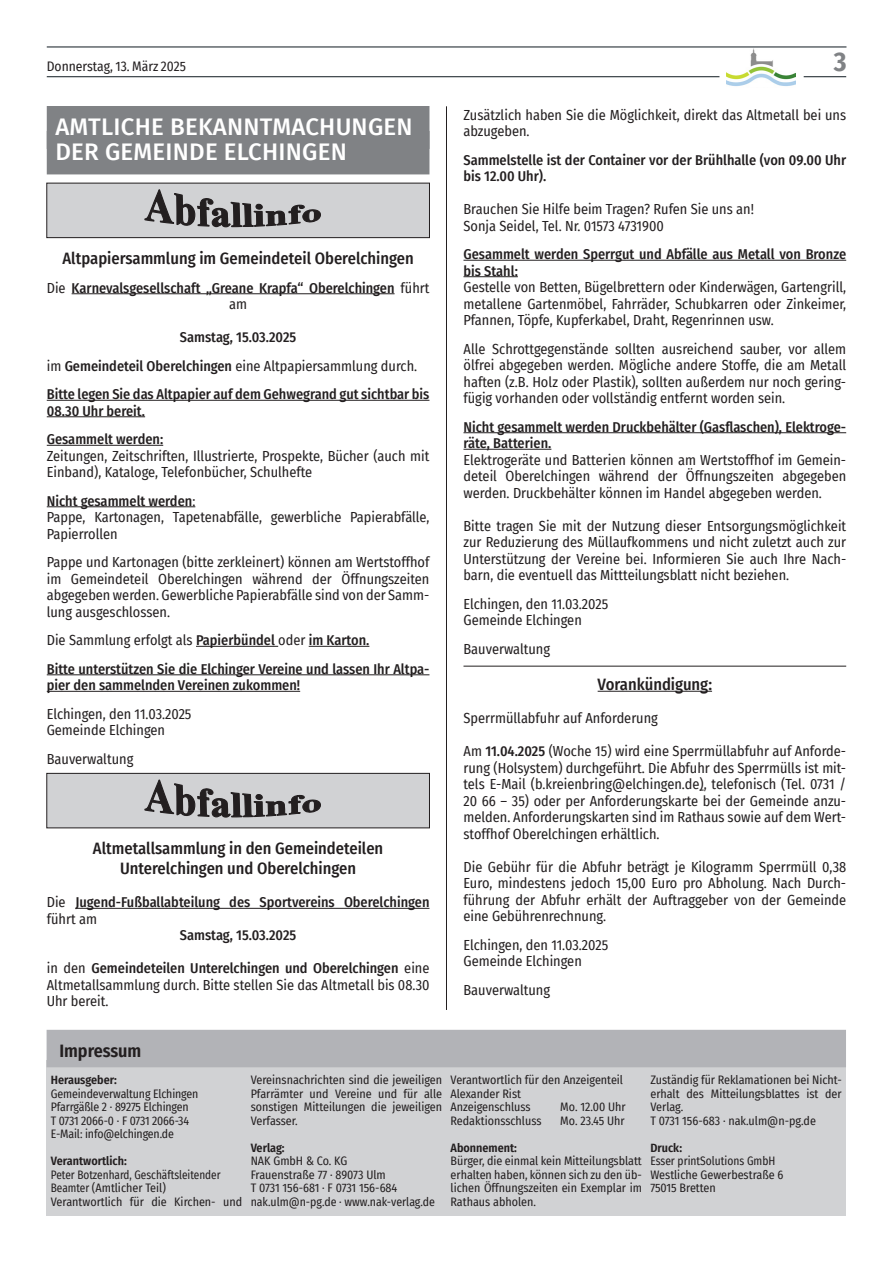
<style>
.page{position:relative;width:893px;height:1263px;background:#fff}
.page>*{position:absolute;margin:0;border:0;box-sizing:border-box;transform-origin:0 0}
.t1{font:700 27px "Fira Sans Condensed";color:#808285}
.t2{font:500 24px/25.5px "Fira Sans";letter-spacing:.01em;color:#fff}
.t3{font:600 18px "Fira Sans Condensed";color:#231f20}
.t4{font:500 16.5px/19.8px "Fira Sans Condensed";color:#231f20;text-align:center}
.t5{font:14.25px/16.5px "Fira Sans Condensed";color:#231f20;text-align:justify}
.t6{font:500 14.25px/16.5px "Fira Sans Condensed";color:#231f20}
.t7{font:13.5px "Fira Sans Condensed";color:#231f20}
.t8{font:12px/13.5px "Fira Sans Condensed";color:#231f20}
.t9{font:12px/13.5px "Fira Sans Condensed";color:#231f20;scale:.93 1}
.t10{font:12px/13.5px "Fira Sans Condensed";color:#231f20;scale:.95 1}
.t11{font:600 12px "Fira Sans Condensed";color:#231f20}
.s1{font-weight:400}
.s2{font-weight:500}
</style>
<div class="page">
<hr style="left:804px;top:76px;width:42px;height:1px;background:#101a21">
<hr style="left:47px;top:76px;width:672px;height:1px;background:#101a21">
<hr style="left:47px;top:47px;width:799px;height:1px;background:#101a21">
<img style="left:727px;top:48px;width:68px;height:38px">
<hr style="left:72px;top:293px;width:323px;height:1px;background:#231f20">
<hr style="left:47px;top:400px;width:382px;height:1px;background:#231f20">
<hr style="left:47px;top:416px;width:98px;height:1px;background:#231f20">
<hr style="left:47px;top:445px;width:116px;height:1px;background:#231f20">
<hr style="left:47px;top:506px;width:148px;height:1px;background:#231f20">
<hr style="left:196px;top:646px;width:82px;height:1px;background:#231f20">
<hr style="left:309px;top:646px;width:60px;height:1px;background:#231f20">
<hr style="left:47px;top:674px;width:382px;height:1px;background:#231f20">
<hr style="left:47px;top:691px;width:253px;height:1px;background:#231f20">
<hr style="left:75px;top:908px;width:354px;height:1px;background:#231f20">
<div style="left:47px;top:106px;width:382px;height:43px;background:#808285"></div>
<div style="left:47px;top:131px;width:382px;height:43px;background:#808285"></div>
<div style="left:47px;top:183px;width:382px;height:55px;background:#d1d2d4"></div>
<svg style="left:145px;top:189px;width:176px;height:39px"></svg>
<div style="left:47px;top:183px;width:382px;height:55px;border:1px solid #231f20"></div>
<div style="left:47px;top:773px;width:382px;height:55px;background:#d1d2d4"></div>
<svg style="left:145px;top:780px;width:176px;height:38px"></svg>
<div style="left:47px;top:773px;width:382px;height:55px;border:1px solid #231f20"></div>
<hr style="left:463px;top:260px;width:383px;height:1px;background:#231f20">
<hr style="left:463px;top:276px;width:55px;height:1px;background:#231f20">
<hr style="left:463px;top:432px;width:383px;height:1px;background:#231f20">
<hr style="left:463px;top:449px;width:88px;height:1px;background:#231f20">
<hr style="left:463px;top:666px;width:383px;height:1px;background:#231f20">
<hr style="left:598px;top:691px;width:114px;height:1px;background:#231f20">
<hr style="left:446px;top:106px;width:1px;height:904px;background:#231f20">
<div style="left:47px;top:1060px;width:799px;height:156px;background:#d1d2d4"></div>
<div style="left:47px;top:1030px;width:799px;height:37px;background:#b2b3b7"></div>
<p class="t7" style="left:47px;top:56px;width:141px">Donnerstag, 13. März 2025</p>
<h1 class="t1" style="left:834px;top:39px;width:14px">3</h1>
<h2 class="t2" style="left:55px;top:112px;width:359px">AMTLICHE BEKANNTMACHUNGEN<br>DER GEMEINDE ELCHINGEN</h2>
<p class="t4" style="left:62px;top:248px;width:353px">Altpapiersammlung im Gemeindeteil Oberelchingen</p>
<p class="t6" style="left:47px;top:279px;width:384px;text-align:center"><span class="s1">Die</span> Karnevalsgesellschaft „Greane Krapfa“ Oberelchingen <span class="s1">führt am</span></p>
<p class="t6" style="left:47px;top:322px;width:384px;line-height:28.5px;text-indent:133px">Samstag, 15.03.2025<br><span class="s1">im</span> Gemeindeteil Oberelchingen <span class="s1">eine Altpapiersammlung durch.<br></span>Bitte legen Sie das Altpapier auf dem Gehwegrand gut sichtbar bis</p>
<p class="t6" style="left:47px;top:396px;width:118px;line-height:28.5px">08.30 Uhr bereit.<br>Gesammelt werden:</p>
<p class="t5" style="left:47px;top:447px;width:384px">Zeitungen, Zeitschriften, Illustrierte, Prospekte, Bücher (auch mit<br>Einband), Kataloge, Telefonbücher, Schulhefte</p>
<p class="t5" style="left:47px;top:492px;width:384px;text-align:left"><span class="s2">Nicht gesammelt werden</span>:<br>Pappe, Kartonagen, Tapetenabfälle, gewerbliche Papierabfälle,<br>Papierrollen</p>
<p class="t5" style="left:47px;top:554px;width:384px">Pappe und Kartonagen (bitte zerkleinert) können am Wertstoffhof im Gemeindeteil Oberelchingen während der Öffnungszeiten abgegeben werden. Gewerbliche Papierabfälle sind von der Samm&shy;lung ausgeschlossen.</p>
<p class="t6" style="left:47px;top:625px;width:384px;line-height:28.5px"><span class="s1">Die Sammlung erfolgt als</span> Papierbündel <span class="s1">oder</span> im Karton.<br>Bitte unterstützen Sie die Elchinger Vereine und lassen Ihr Altpa-</p>
<p class="t6" style="left:47px;top:676px;width:255px">pier den sammelnden Vereinen zukommen!</p>
<p class="t5" style="left:47px;top:705px;width:146px">Elchingen, den 11.03.2025<br>Gemeinde Elchingen</p>
<p class="t5" style="left:47px;top:750px;width:88px">Bauverwaltung</p>
<p class="t4" style="left:93px;top:838px;width:292px">Altmetallsammlung in den Gemeindeteilen<br>Unterelchingen und Oberelchingen</p>
<p class="t6" style="left:47px;top:893px;width:384px"><span class="s1">Die</span> Jugend-Fußballabteilung des Sportvereins Oberelchingen <span class="s1">führt am</span></p>
<p class="t6" style="left:180px;top:926px;width:118px">Samstag, 15.03.2025</p>
<p class="t5" style="left:47px;top:960px;width:384px">in den <span class="s2">Gemeindeteilen Unterelchingen und Oberelchingen</span> eine Altmetallsammlung durch. Bitte stellen Sie das Altmetall bis 08.30<br>Uhr bereit.</p>
<p class="t5" style="left:463px;top:106px;width:384px">Zusätzlich haben Sie die Möglichkeit, direkt das Altmetall bei uns abzugeben.</p>
<p class="t6" style="left:463px;top:151px;width:384px">Sammelstelle ist der Container vor der Brühlhalle (von 09.00 Uhr bis 12.00 Uhr).</p>
<p class="t5" style="left:463px;top:201px;width:292px">Brauchen Sie Hilfe beim Tragen? Rufen Sie uns an!<br>Sonja Seidel, Tel. Nr. 01573 4731900</p>
<p class="t6" style="left:463px;top:245px;width:384px">Gesammelt werden Sperrgut und Abfälle aus Metall von Bronze bis Stahl:</p>
<p class="t5" style="left:463px;top:279px;width:384px">Gestelle von Betten, Bügelbrettern oder Kinderwägen, Gartengrill, metallene Gartenmöbel, Fahrräder, Schubkarren oder Zinkeimer, Pfannen, Töpfe, Kupferkabel, Draht, Regenrinnen usw.</p>
<p class="t5" style="left:463px;top:340px;width:384px">Alle Schrottgegenstände sollten ausreichend sauber, vor allem ölfrei abgegeben werden. Mögliche andere Stoffe, die am Metall haften (z.B. Holz oder Plastik), sollten außerdem nur noch gering&shy;fügig vorhanden oder vollständig entfernt worden sein.</p>
<p class="t6" style="left:463px;top:418px;width:384px">Nicht gesammelt werden Druckbehälter (Gasflaschen), Elektroge&shy;räte, Batterien.</p>
<p class="t5" style="left:463px;top:451px;width:384px">Elektrogeräte und Batterien können am Wertstoffhof im Gemein&shy;deteil Oberelchingen während der Öffnungszeiten abgegeben werden. Druckbehälter können im Handel abgegeben werden.</p>
<p class="t5" style="left:463px;top:517px;width:384px">Bitte tragen Sie mit der Nutzung dieser Entsorgungsmöglichkeit zur Reduzierung des Müllaufkommens und nicht zuletzt auch zur Unterstützung der Vereine bei. Informieren Sie auch Ihre Nach&shy;barn, die eventuell das Mittteilungsblatt nicht beziehen.</p>
<p class="t5" style="left:463px;top:595px;width:146px">Elchingen, den 11.03.2025<br>Gemeinde Elchingen</p>
<p class="t5" style="left:463px;top:640px;width:88px">Bauverwaltung</p>
<p class="t4" style="left:598px;top:673px;width:116px">Vorankündigung:</p>
<p class="t5" style="left:463px;top:709px;width:196px">Sperrmüllabfuhr auf Anforderung</p>
<p class="t5" style="left:463px;top:742px;width:384px">Am <span class="s2">11.04.2025</span> (Woche 15) wird eine Sperrmüllabfuhr auf Anforde&shy;rung (Holsystem) durchgeführt. Die Abfuhr des Sperrmülls ist mit&shy;tels E-Mail (b.kreienbring@elchingen.de), telefonisch (Tel. 0731 / 20 66 – 35) oder per Anforderungskarte bei der Gemeinde anzu&shy;melden. Anforderungskarten sind im Rathaus sowie auf dem Wert&shy;stoffhof Oberelchingen erhältlich.</p>
<p class="t5" style="left:463px;top:858px;width:384px">Die Gebühr für die Abfuhr beträgt je Kilogramm Sperrmüll 0,38<br>Euro, mindestens jedoch 15,00 Euro pro Abholung. Nach Durch&shy;führung der Abfuhr erhält der Auftraggeber von der Gemeinde eine Gebührenrechnung.</p>
<p class="t5" style="left:463px;top:936px;width:146px">Elchingen, den 11.03.2025<br>Gemeinde Elchingen</p>
<p class="t5" style="left:463px;top:981px;width:88px">Bauverwaltung</p>
<p class="t3" style="left:59px;top:1036px;width:84px">Impressum</p>
<p class="t11" style="left:51px;top:1070px;width:68px">Herausgeber:</p>
<p class="t8" style="left:51px;top:1086px;width:149px">Gemeindeverwaltung Elchingen<br>Pfarrgäßle 2 · 89275 Elchingen<br>T 0731 2066-0 · F 0731 2066-34<br>E-Mail: info@elchingen.de</p>
<p class="t11" style="left:51px;top:1151px;width:77px">Verantwortlich:</p>
<p class="t9" style="left:51px;top:1167px;width:207px">Peter Botzenhard, Geschäftsleitender<br>Beamter (Amtlicher Teil)<br>Verantwortlich für die Kirchen- und</p>
<p class="t8" style="left:251px;top:1073px;width:193px;text-align:justify">Vereinsnachrichten sind die jeweiligen Pfarrämter und Vereine und für alle sonstigen Mitteilungen die jeweiligen Verfasser.</p>
<p class="t11" style="left:251px;top:1138px;width:35px">Verlag:</p>
<p class="t8" style="left:251px;top:1154px;width:186px">NAK GmbH &amp; Co. KG<br>Frauenstraße 77 · 89073 Ulm<br>T 0731 156-681 · F 0731 156-684 nak.ulm@n-pg.de · www.nak-verlag.de</p>
<p class="t8" style="left:451px;top:1073px;width:174px">Verantwortlich für den Anzeigenteil<br>Alexander Rist<br>Anzeigenschluss</p>
<p class="t8" style="left:560px;top:1100px;width:67px">Mo. 12.00 Uhr</p>
<p class="t8" style="left:451px;top:1113px;width:92px">Redaktionsschluss</p>
<p class="t8" style="left:560px;top:1113px;width:66px">Mo. 23.45 Uhr</p>
<p class="t11" style="left:451px;top:1138px;width:68px">Abonnement:</p>
<p class="t8" style="left:451px;top:1154px;width:193px;text-align:justify">Bürger, die einmal kein Mitteilungsblatt erhalten haben, können sich zu den üb&shy;lichen Öffnungszeiten ein Exemplar im Rathaus abholen.</p>
<p class="t8" style="left:650px;top:1073px;width:193px">Zuständig für Reklamationen bei Nicht&shy;erhalt des Mitteilungsblattes ist der<br>Verlag.<br>T 0731 156-683 · nak.ulm@n-pg.de</p>
<p class="t11" style="left:650px;top:1138px;width:33px">Druck:</p>
<p class="t10" style="left:650px;top:1154px;width:142px">Esser printSolutions GmbH<br>Westliche Gewerbestraße 6<br>75015 Bretten</p>
</div>
